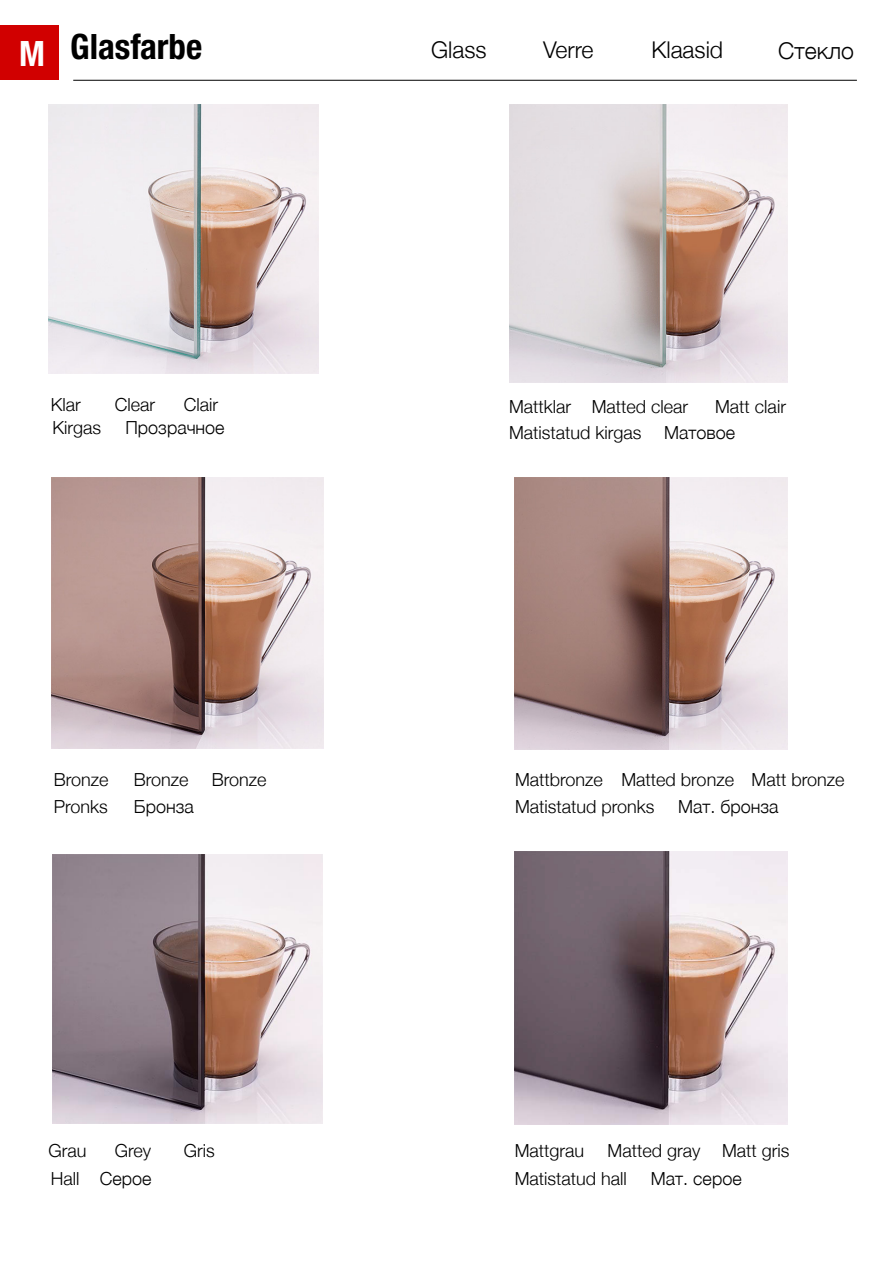
<style>
.page{position:relative;width:893px;height:1263px;background:#fff}
.page>*{position:absolute;margin:0;border:0;box-sizing:border-box;transform-origin:0 0}
.t1{font:700 condensed 34.95px "Helvetica Neue LT Std";color:#000}
.t2{font:300 23.1px "Helvetica Neue";color:#000}
.t3{font:300 18px "Helvetica Neue";color:#000}
.s1{color:#fff}
</style>
<div class="page">
<img style="left:52px;top:477px;width:271px;height:271px">
<img style="left:515px;top:852px;width:272px;height:272px">
<img style="left:53px;top:854px;width:269px;height:270px">
<img style="left:509px;top:104px;width:278px;height:278px">
<img style="left:49px;top:104px;width:269px;height:270px">
<img style="left:515px;top:477px;width:272px;height:273px">
<div style="left:0;top:26px;width:59px;height:54px;background:#d10000"></div>
<hr style="left:73px;top:80px;width:784px;height:1px;background:#000">
<h1 class="t1" style="left:19px;top:25px;width:185px"><span class="s1">M</span> Glasfarbe</h1>
<p class="t2" style="left:431px;top:31px;width:57px">Glass</p>
<p class="t2" style="left:543px;top:31px;width:52px">Verre</p>
<p class="t2" style="left:651px;top:31px;width:73px">Klaasid</p>
<p class="t2" style="left:778px;top:32px;width:77px">Стекло</p>
<p class="t3" style="left:51px;top:390px;width:32px">Klar</p>
<p class="t3" style="left:115px;top:390px;width:42px">Clear</p>
<p class="t3" style="left:184px;top:390px;width:36px">Clair</p>
<p class="t3" style="left:52px;top:413px;width:50px">Kirgas</p>
<p class="t3" style="left:125px;top:413px;width:101px">Прозрачное</p>
<p class="t3" style="left:509px;top:392px;width:180px">Mattklar Matted clear</p>
<p class="t3" style="left:715px;top:392px;width:72px">Matt clair</p>
<p class="t3" style="left:509px;top:418px;width:134px">Matistatud kirgas</p>
<p class="t3" style="left:664px;top:418px;width:72px">Матовое</p>
<p class="t3" style="left:54px;top:765px;width:56px">Bronze</p>
<p class="t3" style="left:134px;top:765px;width:56px">Bronze</p>
<p class="t3" style="left:212px;top:765px;width:56px">Bronze</p>
<p class="t3" style="left:515px;top:765px;width:331px">Mattbronze Matted bronze Matt bronze</p>
<p class="t3" style="left:54px;top:792px;width:56px">Pronks</p>
<p class="t3" style="left:134px;top:792px;width:62px">Бронза</p>
<p class="t3" style="left:515px;top:792px;width:141px">Matistatud pronks</p>
<p class="t3" style="left:678px;top:792px;width:102px">Мат. бронза</p>
<p class="t3" style="left:48px;top:1136px;width:40px">Grau</p>
<p class="t3" style="left:115px;top:1136px;width:38px">Grey</p>
<p class="t3" style="left:184px;top:1136px;width:32px">Gris</p>
<p class="t3" style="left:51px;top:1164px;width:102px">Hall Серое</p>
<p class="t3" style="left:515px;top:1164px;width:114px">Matistatud hall</p>
<p class="t3" style="left:651px;top:1164px;width:92px">Мат. серое</p>
<p class="t3" style="left:515px;top:1136px;width:71px">Mattgrau</p>
<p class="t3" style="left:608px;top:1136px;width:183px">Matted gray Matt gris</p>
</div>
